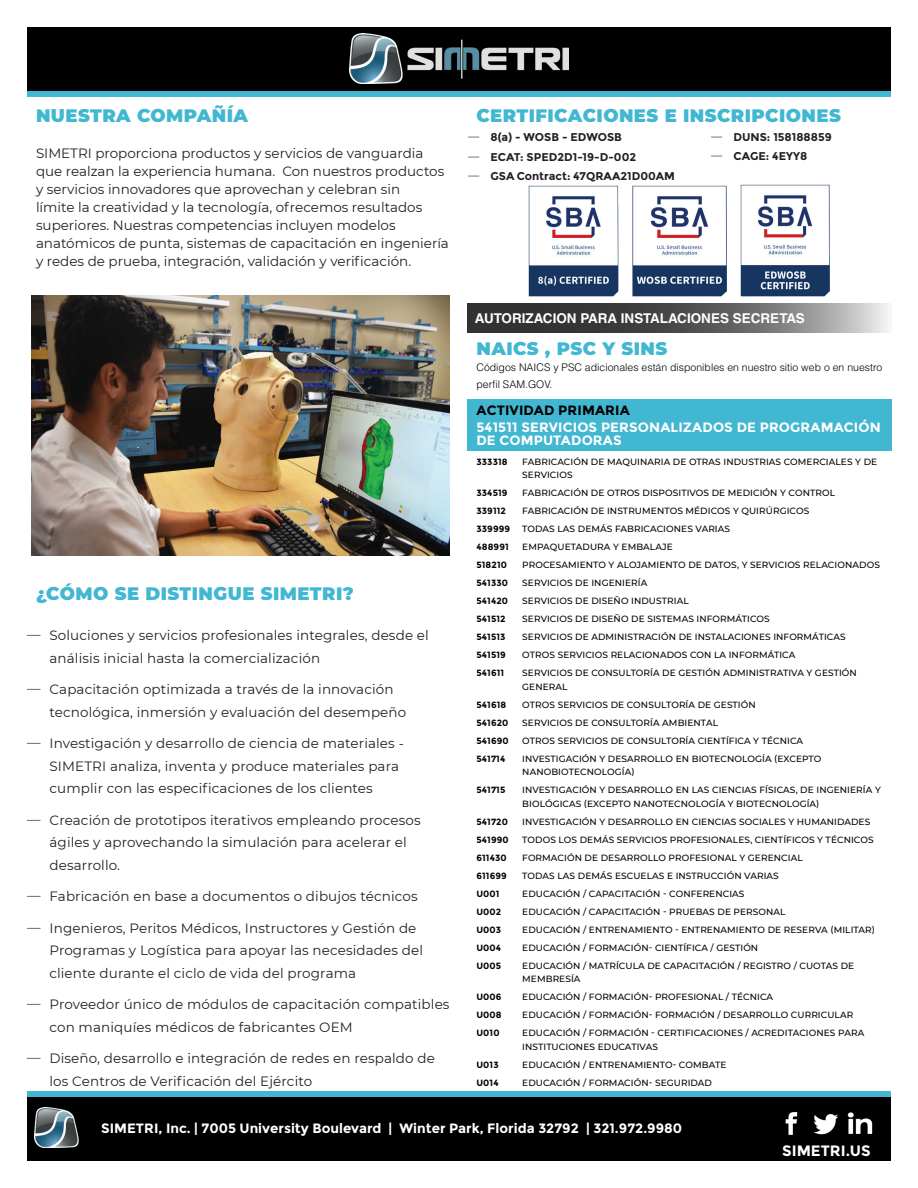
<style>
.page{position:relative;width:918px;height:1188px;background:#fff}
.page>*{position:absolute;margin:0;border:0;box-sizing:border-box;transform-origin:0 0}
.t1{font:900 18px "Montserrat";letter-spacing:.025em;color:#42b7d2}
.t2{font:700 15px "Montserrat";color:#fff}
.t3{font:13.5px/22.5px "Montserrat";letter-spacing:.01em;color:#231f20}
.t4{font:700 13.5px/13.5px "Montserrat";color:#fff}
.t5{font:700 13.5px "Helvetica LT Std";color:#fff}
.t6{font:700 13.5px "Montserrat";letter-spacing:.01em;color:#000}
.t7{font:700 11.25px/19.5px "Montserrat";color:#231f20}
.t8{font:300 10.5px/16.5px "Helvetica LT Std";color:#000}
.t9{font:500 9px/18px "Montserrat";letter-spacing:.01em;color:#000}
.t10{font:700 9px/18px "Montserrat";letter-spacing:.01em;color:#000}
.s1{font-weight:400}
</style>
<div class="page">
<div style="left:27px;top:33px;width:864px;height:63px;background:linear-gradient(to right,#42b7d2,#42b7d2)"></div>
<div style="left:27px;top:27px;width:864px;height:63px;background:#000"></div>
<img style="left:350px;top:34px;width:218px;height:49px">
<div style="left:27px;top:1092px;width:864px;height:63px;background:linear-gradient(to right,#42b7d2,#42b7d2)"></div>
<div style="left:27px;top:1098px;width:864px;height:63px;background:#000"></div>
<img style="left:813px;top:1112px;width:60px;height:23px">
<img style="left:35px;top:1107px;width:44px;height:41px">
<img style="left:785px;top:1112px;width:13px;height:23px">
<img style="left:31px;top:296px;width:419px;height:259px">
<div style="left:467px;top:399px;width:425px;height:52px;background:#42b7d2"></div>
<svg style="left:467px;top:303px;width:421px;height:30px;background:#606161"></svg>
<img style="left:529px;top:185px;width:301px;height:112px">
<h1 class="t1" style="left:36px;top:103px;width:214px">NUESTRA COMPAÑÍA</h1>
<p class="t3" style="left:36px;top:144px;width:414px;line-height:18px">SIMETRI proporciona productos y servicios de vanguardia que realzan la experiencia humana. Con nuestros productos y servicios innovadores que aprovechan y celebran sin<br>límite la creatividad y la tecnología, ofrecemos resultados superiores. Nuestras competencias incluyen modelos anatómicos de punta, sistemas de capacitación en ingeniería y redes de prueba, integración, validación y verificación.</p>
<h1 class="t1" style="left:36px;top:580px;width:319px">¿CÓMO SE DISTINGUE SIMETRI?</h1>
<h3 class="t3" style="left:50px;top:624px;width:381px;text-indent:-23px">ُ Soluciones y servicios profesionales integrales, desde el análisis inicial hasta la comercialización</h3>
<h3 class="t3" style="left:50px;top:678px;width:358px;text-indent:-23px">ُ Capacitación optimizada a través de la innovación tecnológica, inmersión y evaluación del desempeño</h3>
<h3 class="t3" style="left:50px;top:732px;width:356px;text-indent:-23px">ُ Investigación y desarrollo de ciencia de materiales -<br>SIMETRI analiza, inventa y produce materiales para cumplir con las especificaciones de los clientes</h3>
<h3 class="t3" style="left:50px;top:808px;width:373px;text-indent:-23px">ُ Creación de prototipos iterativos empleando procesos ágiles y aprovechando la simulación para acelerar el desarrollo.</h3>
<h3 class="t3" style="left:27px;top:885px;width:392px">ُ Fabricación en base a documentos o dibujos técnicos</h3>
<h3 class="t3" style="left:50px;top:916px;width:375px;text-indent:-23px">ُ Ingenieros, Peritos Médicos, Instructores y Gestión de<br>Programas y Logística para apoyar las necesidades del cliente durante el ciclo de vida del programa</h3>
<h3 class="t3" style="left:50px;top:993px;width:402px;text-indent:-23px">ُ Proveedor único de módulos de capacitación compatibles con maniquíes médicos de fabricantes OEM</h3>
<h3 class="t3" style="left:50px;top:1047px;width:387px;text-indent:-23px">ُ Diseño, desarrollo e integración de redes en respaldo de los Centros de Verificación del Ejército</h3>
<h1 class="t1" style="left:476px;top:103px;width:366px">CERTIFICACIONES E INSCRIPCIONES</h1>
<p class="t7" style="left:468px;top:127px;width:209px"><span class="s1">ُ</span> 8(a) - WOSB - EDWOSB<br><span class="s1">ُ</span> ECAT: SPED2D1-19-D-002<br><span class="s1">ُ</span> GSA Contract: 47QRAA21D00AM</p>
<p class="t7" style="left:711px;top:127px;width:122px"><span class="s1">ُ</span> DUNS: 158188859 <span class="s1">ُ</span> CAGE: 4EYY8</p>
<h3 class="t5" style="left:475px;top:310px;width:331px">AUTORIZACION PARA INSTALACIONES SECRETAS</h3>
<h1 class="t1" style="left:476px;top:335px;width:192px">NAICS , PSC Y SINS</h1>
<p class="t8" style="left:476px;top:359px;width:407px">Códigos NAICS y PSC adicionales están disponibles en nuestro sitio web o en nuestro perfil SAM.GOV.</p>
<h3 class="t6" style="left:476px;top:402px;width:155px">ACTIVIDAD PRIMARIA</h3>
<h3 class="t4" style="left:476px;top:420px;width:406px">541511 SERVICIOS PERSONALIZADOS DE PROGRAMACIÓN<br>DE COMPUTADORAS</h3>
<p class="t10" style="left:476px;top:452px;width:33px">333318</p>
<p class="t10" style="left:476px;top:484px;width:35px">334519<br>339112<br>339999<br>488991<br>518210<br>541330<br>541420<br>541512<br>541513<br>541519<br>541611</p>
<p class="t10" style="left:476px;top:695px;width:34px">541618<br>541620<br>541690<br>541714</p>
<p class="t10" style="left:476px;top:781px;width:30px">541715</p>
<p class="t10" style="left:476px;top:812px;width:34px">541720<br>541990<br>611430<br>611699<br>U001<br>U002<br>U003<br>U004<br>U005</p>
<p class="t10" style="left:476px;top:988px;width:27px;text-align:justify">U006<br>U008<br>U010</p>
<p class="t10" style="left:476px;top:1055px;width:24px">U013<br>U014</p>
<p class="t9" style="left:522px;top:454px;width:356px;line-height:13.5px">FABRICACIÓN DE MAQUINARIA DE OTRAS INDUSTRIAS COMERCIALES Y DE<br>SERVICIOS</p>
<p class="t9" style="left:522px;top:484px;width:359px">FABRICACIÓN DE OTROS DISPOSITIVOS DE MEDICIÓN Y CONTROL FABRICACIÓN DE INSTRUMENTOS MÉDICOS Y QUIRÚRGICOS<br>TODAS LAS DEMÁS FABRICACIONES VARIAS<br>EMPAQUETADURA Y EMBALAJE<br>PROCESAMIENTO Y ALOJAMIENTO DE DATOS, Y SERVICIOS RELACIONADOS SERVICIOS DE INGENIERÍA<br>SERVICIOS DE DISEÑO INDUSTRIAL<br>SERVICIOS DE DISEÑO DE SISTEMAS INFORMÁTICOS<br>SERVICIOS DE ADMINISTRACIÓN DE INSTALACIONES INFORMÁTICAS OTROS SERVICIOS RELACIONADOS CON LA INFORMÁTICA<br>SERVICIOS DE CONSULTORÍA DE GESTIÓN ADMINISTRATIVA Y GESTIÓN</p>
<p class="t9" style="left:522px;top:677px;width:301px">GENERAL<br>OTROS SERVICIOS DE CONSULTORÍA DE GESTIÓN<br>SERVICIOS DE CONSULTORÍA AMBIENTAL<br>OTROS SERVICIOS DE CONSULTORÍA CIENTÍFICA Y TÉCNICA INVESTIGACIÓN Y DESARROLLO EN BIOTECNOLOGÍA (EXCEPTO</p>
<p class="t9" style="left:522px;top:763px;width:360px">NANOBIOTECNOLOGÍA)<br>INVESTIGACIÓN Y DESARROLLO EN LAS CIENCIAS FÍSICAS, DE INGENIERÍA Y</p>
<p class="t9" style="left:522px;top:794px;width:354px">BIOLÓGICAS (EXCEPTO NANOTECNOLOGÍA Y BIOTECNOLOGÍA)<br>INVESTIGACIÓN Y DESARROLLO EN CIENCIAS SOCIALES Y HUMANIDADES TODOS LOS DEMÁS SERVICIOS PROFESIONALES, CIENTÍFICOS Y TÉCNICOS FORMACIÓN DE DESARROLLO PROFESIONAL Y GERENCIAL<br>TODAS LAS DEMÁS ESCUELAS E INSTRUCCIÓN VARIAS<br>EDUCACIÓN / CAPACITACIÓN - CONFERENCIAS<br>EDUCACIÓN / CAPACITACIÓN - PRUEBAS DE PERSONAL<br>EDUCACIÓN / ENTRENAMIENTO - ENTRENAMIENTO DE RESERVA (MILITAR)<br>EDUCACIÓN / FORMACIÓN- CIENTÍFICA / GESTIÓN<br>EDUCACIÓN / MATRÍCULA DE CAPACITACIÓN / REGISTRO / CUOTAS DE</p>
<p class="t9" style="left:522px;top:970px;width:343px">MEMBRESÍA<br>EDUCACIÓN / FORMACIÓN- PROFESIONAL / TÉCNICA<br>EDUCACIÓN / FORMACIÓN- FORMACIÓN / DESARROLLO CURRICULAR EDUCACIÓN / FORMACIÓN - CERTIFICACIONES / ACREDITACIONES PARA</p>
<p class="t9" style="left:522px;top:1037px;width:206px">INSTITUCIONES EDUCATIVAS<br>EDUCACIÓN / ENTRENAMIENTO- COMBATE<br>EDUCACIÓN / FORMACIÓN- SEGURIDAD</p>
<h3 class="t4" style="left:101px;top:1121px;width:582px">SIMETRI, Inc. | 7005 University Boulevard | Winter Park, Florida 32792 | 321.972.9980</h3>
<h2 class="t2" style="left:782px;top:1142px;width:90px">SIMETRI.US</h2>
</div>
